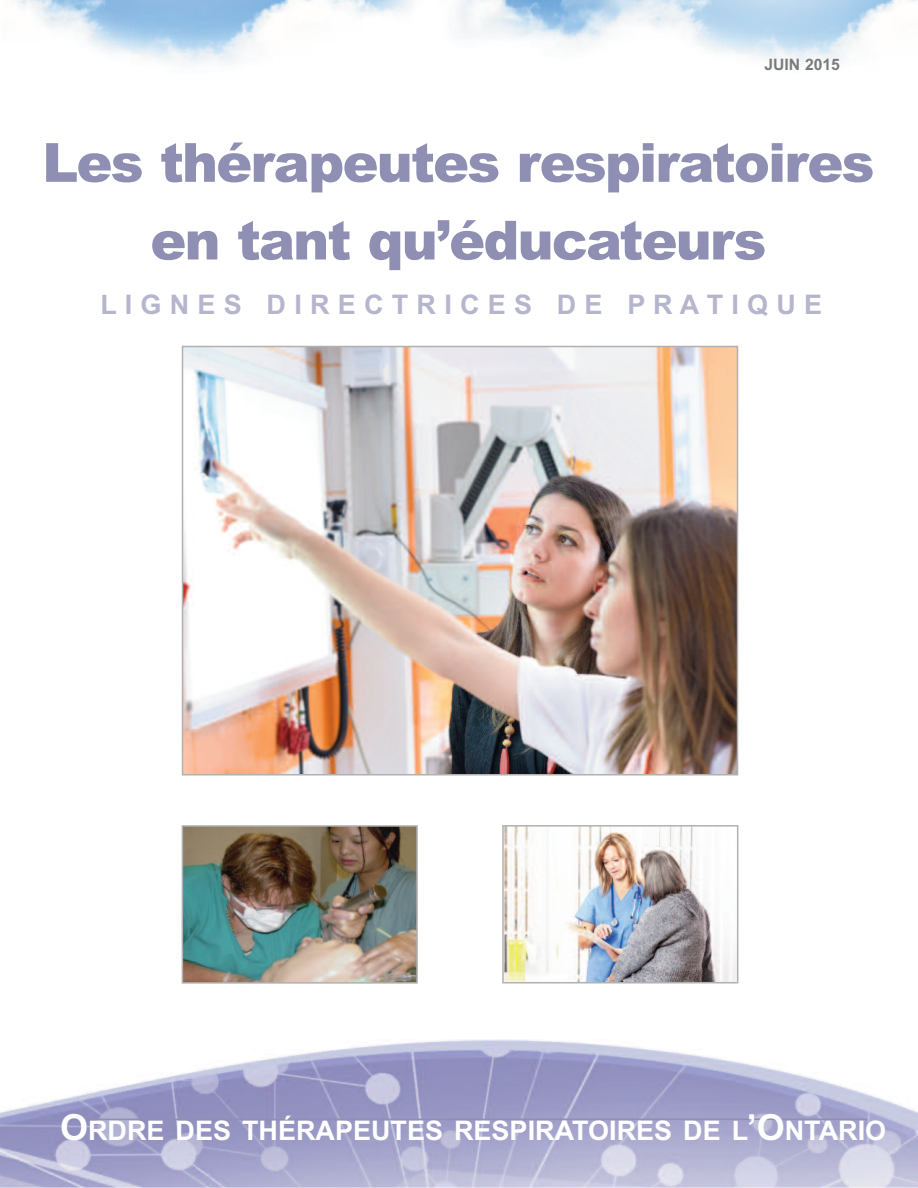
<style>
.page{position:relative;width:918px;height:1188px;background:#fff}
.page>*{position:absolute;margin:0;border:0;box-sizing:border-box;transform-origin:0 0}
.t1{font:900 54px/77.7px "Arial";letter-spacing:-.035em;color:#8e8fb3;text-align:center}
.t2{font:700 27px "Arial";color:#fff}
.t3{font:700 27px "Arial";letter-spacing:.305em;color:#b5b5cd}
.t4{font:700 15.75px "Arial";color:#7a7b79}
.s1{font-size:36px}
</style>
<div class="page">
<img style="left:0;top:1039px;width:918px;height:149px">
<hr style="left:84px;top:1119px;width:783px;height:1px;background:#8e8fb3">
<img style="left:16px;top:0;width:901px;height:65px">
<img style="left:185px;top:349px;width:550px;height:424px">
<div style="left:182px;top:346px;width:556px;height:430px;border:2px solid #b2b1b1"></div>
<img style="left:185px;top:828px;width:230px;height:153px">
<div style="left:182px;top:825px;width:236px;height:159px;border:2px solid #b2b1b1"></div>
<img style="left:505px;top:828px;width:230px;height:152px">
<div style="left:502px;top:825px;width:236px;height:158px;border:2px solid #b2b1b1"></div>
<p class="t4" style="left:764px;top:55px;width:77px">JUIN 2015</p>
<p class="t1" style="left:42px;top:124px;width:834px">Les thérapeutes respiratoires en tant qu’éducateurs</p>
<p class="t3" style="left:101px;top:289px;width:723px">LIGNES DIRECTRICES DE PRATIQUE</p>
<p class="t2" style="left:60px;top:1115px;width:828px"><span class="s1">O</span>RDRE DES THÉRAPEUTES RESPIRATOIRES DE L<span class="s1">’O</span>NTARIO</p>
</div>
